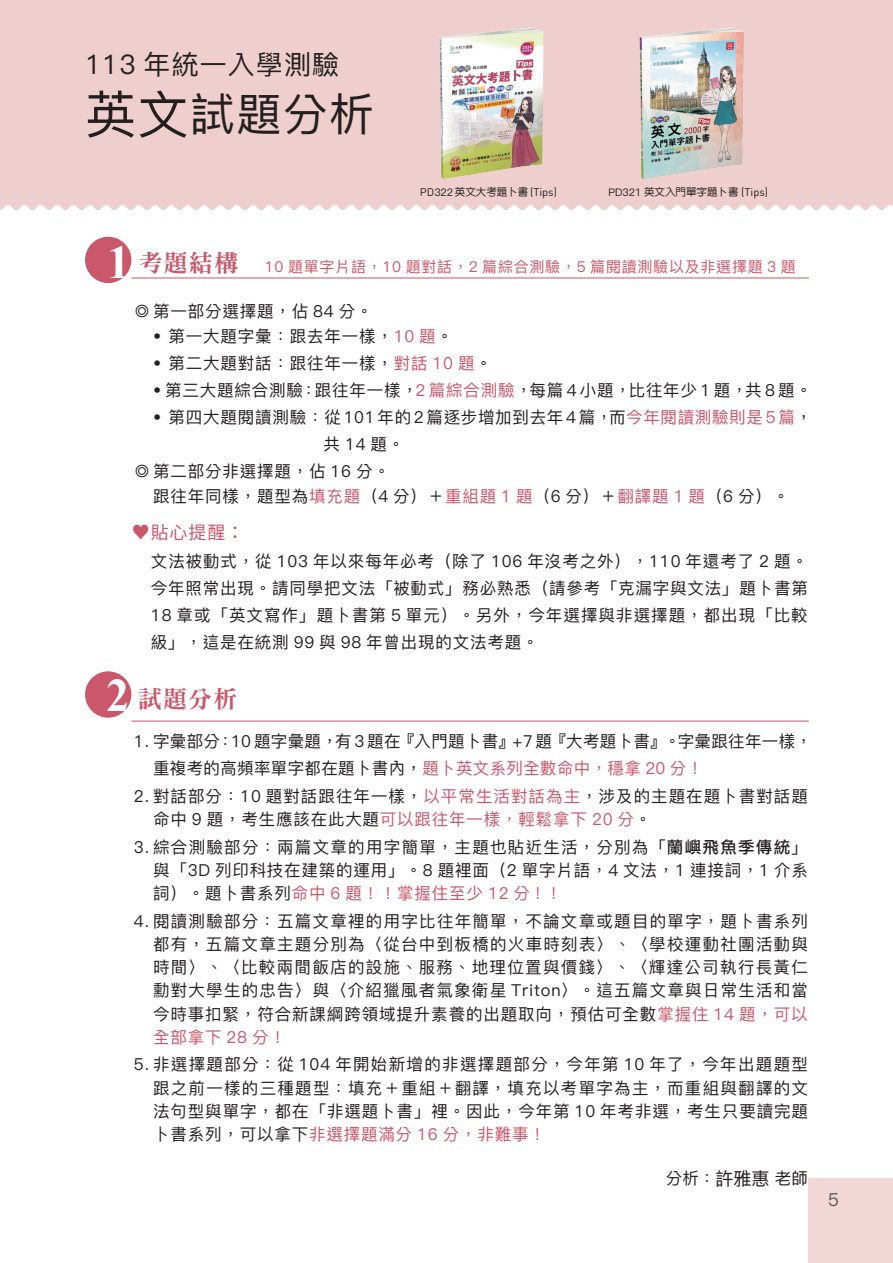
<style>
.page{position:relative;width:893px;height:1263px;background:#fff}
.page>*{position:absolute;margin:0;border:0;box-sizing:border-box;transform-origin:0 0}
.t1{font:45px "Ping Fang TC Regular";color:#231f20}
.t2{font:27px "Ping Fang TC Regular";letter-spacing:.04em;color:#231f20}
.t3{font:24px "DFN Ming W9 WINP BF";color:#cb576b}
.t4{font:18px "Noto Sans CJ Ktc";color:#cb576b}
.t5{font:18px "Ping Fang TC Regular";color:#57585a}
.t6{font:16.5px/23.2px "Ping Fang TC Regular";letter-spacing:.05em;color:#231f20;text-align:justify}
.t7{font:16.5px/27px "Ping Fang TC Regular";letter-spacing:.02em;color:#231f20}
.t8{font:15px "Ping Fang TC Regular";letter-spacing:.05em;color:#cb576b}
.t9{font:10.95px "Din Round";color:#231f20}
.t10{font:10.5px "DF Yuan Md HKP BF";color:#231f20}
.s1{font-size:51px}
.s2{font-family:"Ping Fang TC Regular";font-size:10.5px}
.s3{font-family:"DF Yuan Md HKP BF";font-size:10.5px}
.s4{font-family:"Ping Fang TC Regular"}
.s5{font-family:"Din Round";font-size:10.95px}
.s6{font-family:"Times New Roman";font-weight:700;font-size:46.5px;color:#fff}
.s7{font-family:"DFN Ming W9 WINP BF";font-size:24px}
.s8{color:#cb576b}
.s9{font-family:"DF Li Hei Md WIN BF"}
.s10{font-size:18px}
</style>
<div class="page">
<div style="left:0;top:0;width:893px;height:210px;background:#efcfcd"></div>
<div style="left:808px;top:1178px;width:85px;height:85px;background:#f2d7d6"></div>
<div style="left:85px;top:237px;width:46px;height:46px;background:#cb576b;border-radius:50%"></div>
<hr style="left:131px;top:278px;width:678px;height:1px;background:#cb576b">
<div style="left:85px;top:671px;width:46px;height:47px;background:#cb576b;border-radius:50%"></div>
<hr style="left:131px;top:721px;width:678px;height:1px;background:#cb576b">
<img style="left:612px;top:13px;width:154px;height:169px">
<img style="left:412px;top:13px;width:155px;height:168px">
<h2 class="t2" style="left:85px;top:48px;width:256px">113 年統一入學測驗</h2>
<h1 class="t1" style="left:85px;top:86px;width:291px"><span class="s1">英文</span>試題分析</h1>
<p class="t9" style="left:420px;top:183px;width:139px">PD<span class="s2">322</span> <span class="s3">英文大考題卜書</span> (Tips)</p>
<p class="t10" style="left:608px;top:186px;width:161px"><span class="s4">PD321</span> 英文入門單字題卜書 <span class="s5">(Tips)</span></p>
<p class="t8" style="left:107px;top:257px;width:690px"><span class="s6">1</span> <span class="s7">考題結構　</span>10 題單字片語，10 題對話，2 篇綜合測驗，5 篇閱讀測驗以及非選擇題 3 題</p>
<p class="t6" style="left:134px;top:299px;width:240px">◎第一部分選擇題，佔 84 分。</p>
<p class="t6" style="left:153px;top:325px;width:302px">• 第一大題字彙：跟去年一樣，<span class="s8">10 題</span>。</p>
<p class="t6" style="left:153px;top:352px;width:340px">• 第二大題對話：跟往年一樣，<span class="s8">對話 10 題</span>。</p>
<p class="t6" style="left:153px;top:379px;width:660px">• 第三大題綜合測驗：跟往年一樣，<span class="s8">2篇綜合測驗</span>，每篇 4 小題，比往年少 1 題，共 8 題。</p>
<p class="t6" style="left:153px;top:406px;width:660px">• 第四大題閱讀測驗：從 101 年的 2篇逐步增加到去年4篇，而<span class="s8">今年閱讀測驗則是5篇</span>，</p>
<p class="t6" style="left:324px;top:433px;width:82px">共 14 題。</p>
<p class="t6" style="left:134px;top:460px;width:257px">◎第二部分非選擇題，佔 16 分。</p>
<p class="t6" style="left:153px;top:485px;width:638px">跟往年同樣，題型為<span class="s8">填充題</span>（4 分）＋<span class="s8">重組題 1 題</span>（6 分）＋<span class="s8">翻譯題 1 題</span>（6 分）。</p>
<p class="t4" style="left:132px;top:522px;width:114px">♥貼心提醒：</p>
<p class="t6" style="left:151px;top:548px;width:658px;line-height:27px">文法被動式，從 103 年以來每年必考（除了 106 年沒考之外），110 年還考了 2 題。今年照常出現。請同學把文法「被動式」務必熟悉（請參考「克漏字與文法」題卜書第18 章或「英文寫作」題卜書第 5 單元）。另外，今年選擇與非選擇題，都出現「比較級」，這是在統測 99 與 98 年曾出現的文法考題。</p>
<h3 class="t3" style="left:106px;top:686px;width:133px"><span class="s6">2</span> 試題分析</h3>
<p class="t7" style="left:153px;top:728px;width:660px;text-indent:-19px">1. 字彙部分：10 題字彙題，有 3 題在『入門題卜書』+7 題『大考題卜書』。字彙跟往年一樣，重複考的高頻率單字都在題卜書內，<span class="s8">題卜英文系列全數命中，穩拿 20 分！</span></p>
<p class="t6" style="left:153px;top:784px;width:656px;text-indent:-19px">2. 對話部分：10 題對話跟往年一樣，<span class="s8">以平常生活對話為主</span>，涉及的主題在題卜書對話題命中 9 題，考生應該在此大題<span class="s8">可以跟往年一樣，輕鬆拿下 20 分</span>。</p>
<p class="t6" style="left:153px;top:835px;width:656px;text-indent:-19px">3. 綜合測驗部分：兩篇文章的用字簡單，主題也貼近生活，分別為「<span class="s9">蘭嶼飛魚季傳統</span>」與「3D 列印科技在建築的運用」。8 題裡面（2 單字片語，4 文法，1 連接詞，1 介系詞）。題卜書系列<span class="s8">命中 6 題！！掌握住至少 12 分 ! ！</span></p>
<p class="t6" style="left:153px;top:909px;width:656px;text-indent:-19px">4. 閱讀測驗部分：五篇文章裡的用字比往年簡單，不論文章或題目的單字，題卜書系列都有，五篇文章主題分別為〈從台中到板橋的火車時刻表〉、〈學校運動社團活動與時間〉、〈比較兩間飯店的設施、服務、地理位置與價錢〉、〈輝達公司執行長黃仁勳對大學生的忠告〉與〈介紹獵風者氣象衛星 Triton〉。這五篇文章與日常生活和當今時事扣緊，符合新課綱跨領域提升素養的出題取向，預估可全數<span class="s8">掌握住 14 題，可以全部拿下 28 分！</span></p>
<p class="t6" style="left:153px;top:1053px;width:656px;text-indent:-19px">5. 非選擇題部分：從 104 年開始新增的非選擇題部分，今年第 10 年了，今年出題題型跟之前一樣的三種題型：填充＋重組＋翻譯，填充以考單字為主，而重組與翻譯的文法句型與單字，都在「非選題卜書」裡。因此，今年第 10 年考非選，考生只要讀完題卜書系列，可以拿下<span class="s8">非選擇題滿分 16 分，非難事！</span></p>
<p class="t6" style="left:666px;top:1167px;width:143px">分析：<span class="s10">許雅惠</span> 老師</p>
<p class="t5" style="left:828px;top:1189px;width:12px">5</p>
</div>
